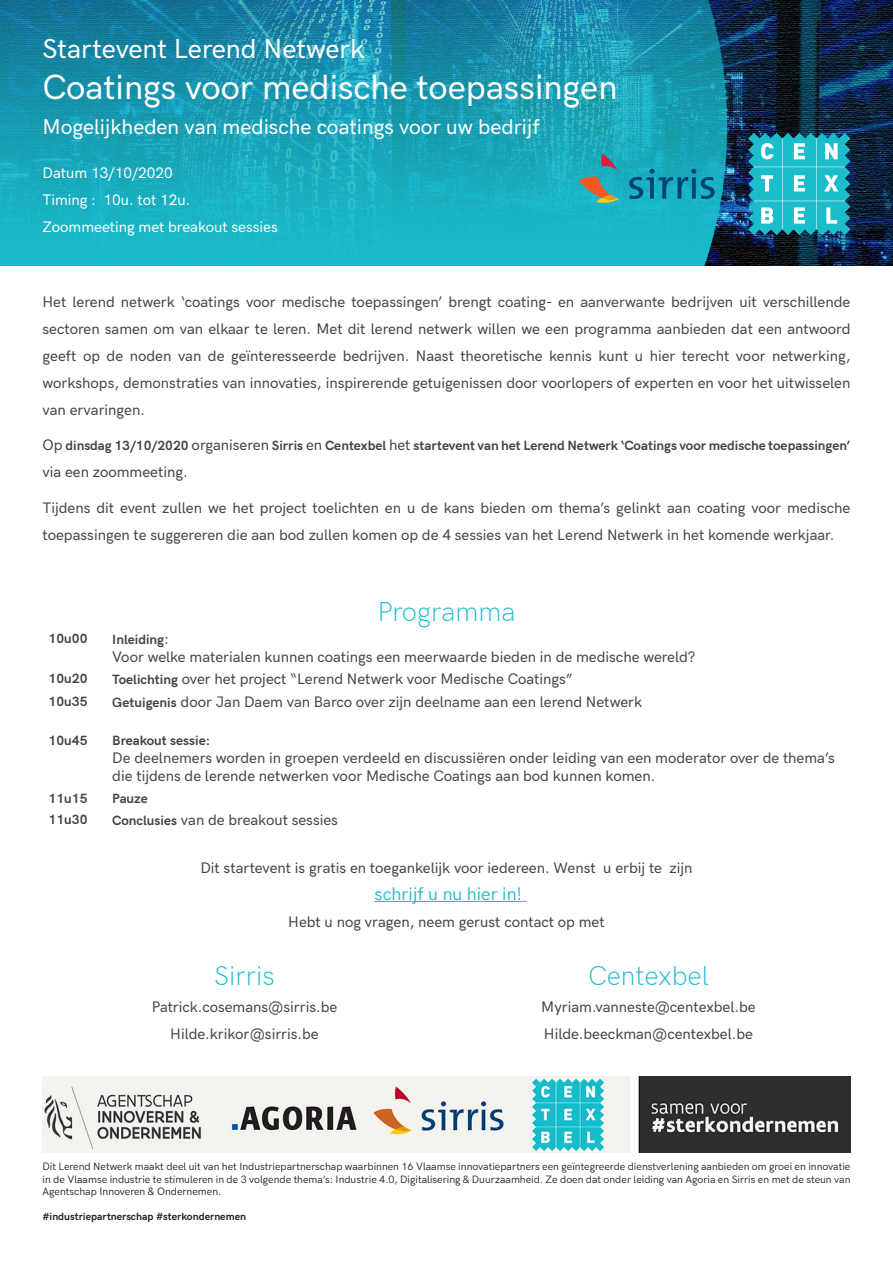
<style>
.page{position:relative;width:893px;height:1263px;background:#fff}
.page>*{position:absolute;margin:0;border:0;box-sizing:border-box;transform-origin:0 0}
.t1{font:500 34.5px "HK Grotesk Pro";color:#fff}
.t2{font:300 27px "HK Grotesk Pro";color:#1abccb}
.t3{font:500 27px "HK Grotesk Pro";color:#fff}
.t4{font:500 21px "HK Grotesk Pro";color:#fff}
.t5{font:18px "HK Grotesk Pro";color:#1abccb}
.t6{font:500 15px/27px "HK Grotesk Pro";color:#444}
.t7{font:500 15px "HK Grotesk Pro";color:#fff}
.t8{font:700 13.5px "HK Grotesk Pro";color:#444}
.t9{font:10.5px/12.6px "HK Grotesk Pro";color:#222323;text-align:justify}
.t10{font:700 10.5px "HK Grotesk Pro";color:#222323}
.s1{font-weight:500;font-size:15px}
.s2{font-weight:700;font-size:13.5px}
</style>
<div class="page">
<img style="left:0;top:0;width:893px;height:266px">
<img style="left:43px;top:1076px;width:807px;height:76px">
<hr style="left:375px;top:901px;width:152px;height:1px;background:#1abccb">
<svg style="left:748px;top:133px;width:102px;height:102px;background:#3ab7c5"></svg>
<svg style="left:601px;top:153px;width:17px;height:17px"></svg>
<svg style="left:579px;top:176px;width:40px;height:28px"></svg>
<svg style="left:629px;top:169px;width:86px;height:30px;background:#118fab"></svg>
<p class="t3" style="left:43px;top:28px;width:324px">Startevent Lerend Netwerk</p>
<p class="t1" style="left:43px;top:62px;width:576px">Coatings voor medische toepassingen</p>
<p class="t4" style="left:43px;top:111px;width:499px">Mogelijkheden van medische coatings voor uw bedrijf</p>
<p class="t7" style="left:43px;top:161px;width:132px">Datum 13/10/2020</p>
<p class="t7" style="left:43px;top:188px;width:149px">Timing : 10u. tot 12u.</p>
<p class="t7" style="left:43px;top:215px;width:237px">Zoommeeting met breakout sessies</p>
<p class="t6" style="left:43px;top:289px;width:809px;text-align:justify">Het lerend netwerk ‘coatings voor medische toepassingen’ brengt coating- en aanverwante bedrijven uit verschillende sectoren samen om van elkaar te leren. Met dit lerend netwerk willen we een programma aanbieden dat een antwoord geeft op de noden van de geïnteresseerde bedrijven. Naast theoretische kennis kunt u hier terecht voor netwerking, workshops, demonstraties van innovaties, inspirerende getuigenissen door voorlopers of experten en voor het uitwisselen van ervaringen.</p>
<p class="t8" style="left:43px;top:436px;width:809px"><span class="s1">Op</span> dinsdag 13/10/2020 <span class="s1">organiseren</span> Sirris <span class="s1">en</span> Centexbel <span class="s1">het</span> startevent van het Lerend Netwerk ‘Coatings voor medische toepassingen’</p>
<p class="t6" style="left:43px;top:459px;width:147px">via een zoommeeting.</p>
<p class="t6" style="left:43px;top:495px;width:809px">Tijdens dit event zullen we het project toelichten en u de kans bieden om thema’s gelinkt aan coating voor medische toepassingen te suggereren die aan bod zullen komen op de 4 sessies van het Lerend Netwerk in het komende werkjaar.</p>
<p class="t2" style="left:377px;top:591px;width:140px">Programma</p>
<p class="t8" style="left:49px;top:628px;width:40px">10u00</p>
<p class="t8" style="left:112px;top:629px;width:58px">Inleiding<span class="s1">:</span></p>
<p class="t6" style="left:112px;top:643px;width:585px">Voor welke materialen kunnen coatings een meerwaarde bieden in de medische wereld?</p>
<p class="t8" style="left:49px;top:668px;width:40px">10u20</p>
<p class="t6" style="left:112px;top:666px;width:462px"><span class="s2">Toelichting</span> over het project “Lerend Netwerk voor Medische Coatings”</p>
<p class="t8" style="left:49px;top:691px;width:40px">10u35</p>
<p class="t6" style="left:112px;top:688px;width:531px"><span class="s2">Getuigenis</span> door Jan Daem van Barco over zijn deelname aan een lerend Netwerk</p>
<p class="t8" style="left:49px;top:731px;width:40px">10u45</p>
<p class="t8" style="left:112px;top:731px;width:99px">Breakout sessie:</p>
<p class="t6" style="left:112px;top:750px;width:724px;line-height:18px">De deelnemers worden in groepen verdeeld en discussiëren onder leiding van een moderator over de thema’s die tijdens de lerende netwerken voor Medische Coatings aan bod kunnen komen.</p>
<p class="t8" style="left:49px;top:788px;width:40px">11u15</p>
<p class="t8" style="left:112px;top:788px;width:37px">Pauze</p>
<p class="t8" style="left:49px;top:809px;width:40px">11u30</p>
<p class="t6" style="left:112px;top:807px;width:227px"><span class="s2">Conclusies</span> van de breakout sessies</p>
<p class="t6" style="left:200px;top:854px;width:494px">Dit startevent is gratis en toegankelijk voor iedereen. Wenst u erbij te zijn</p>
<p class="t5" style="left:375px;top:880px;width:149px">schrijf u nu hier in!</p>
<p class="t6" style="left:288px;top:908px;width:318px">Hebt u nog vragen, neem gerust contact op met</p>
<p class="t2" style="left:214px;top:955px;width:62px">Sirris</p>
<p class="t6" style="left:152px;top:993px;width:187px">Patrick.cosemans@sirris.be</p>
<p class="t6" style="left:170px;top:1020px;width:150px">Hilde.krikor@sirris.be</p>
<p class="t2" style="left:588px;top:955px;width:122px">Centexbel</p>
<p class="t6" style="left:541px;top:993px;width:216px">Myriam.vanneste@centexbel.be</p>
<p class="t6" style="left:544px;top:1020px;width:211px">Hilde.beeckman@centexbel.be</p>
<p class="t9" style="left:43px;top:1160px;width:809px">Dit Lerend Netwerk maakt deel uit van het Industriepartnerschap waarbinnen 16 Vlaamse innovatiepartners een geïntegreerde dienstverlening aanbieden om groei en innovatie in de Vlaamse industrie te stimuleren in de 3 volgende thema’s: Industrie 4.0, Digitalisering &amp; Duurzaamheid. Ze doen dat onder leiding van Agoria en Sirris en met de steun van Agentschap Innoveren &amp; Ondernemen.</p>
<p class="t10" style="left:43px;top:1209px;width:205px">#industriepartnerschap #sterkondernemen</p>
</div>
